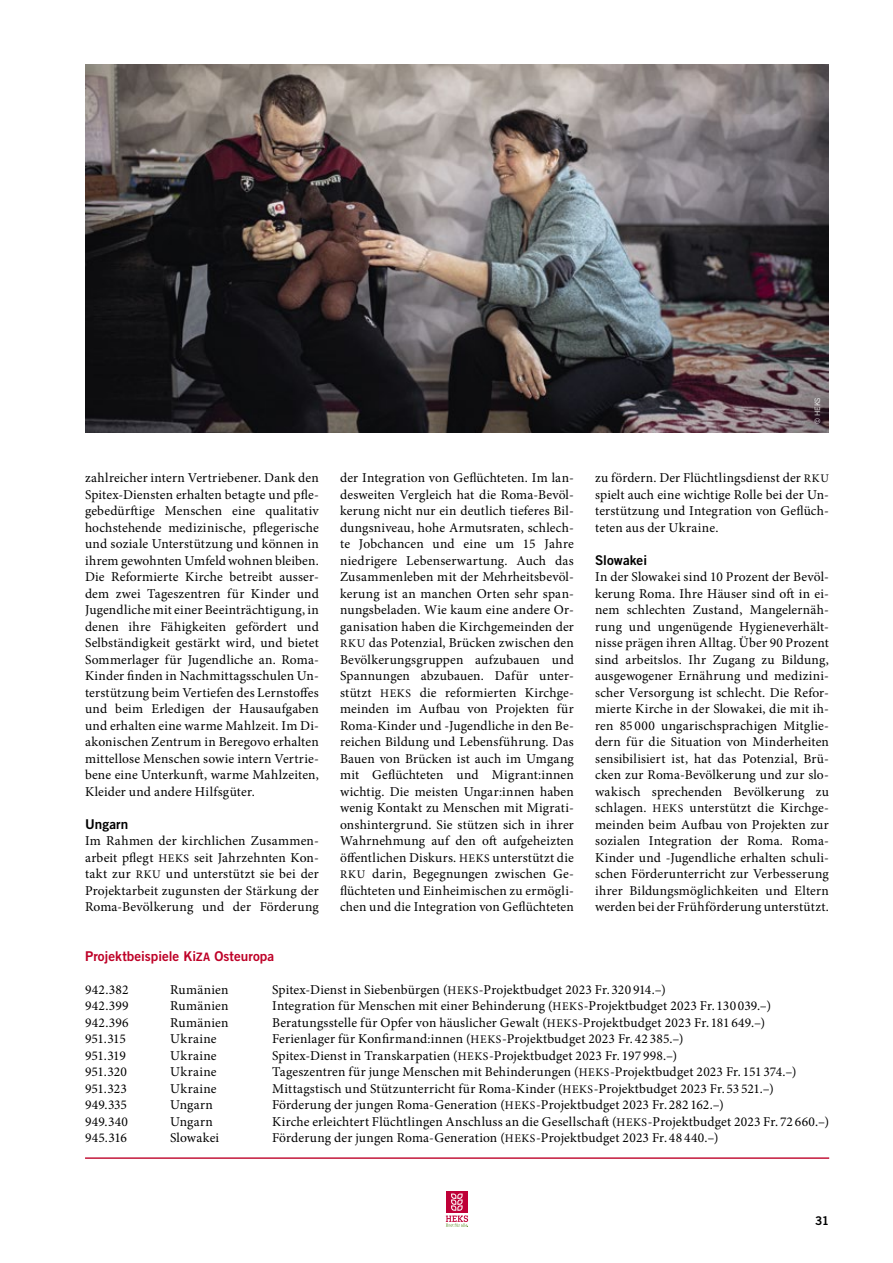
<style>
.page{position:relative;width:893px;height:1263px;background:#fff}
.page>*{position:absolute;margin:0;border:0;box-sizing:border-box;transform-origin:0 0}
.t1{font:13.5px/16.5px "Minion Pro";letter-spacing:.01em;color:#000;text-align:justify}
.t2{font:13.5px "Trade Gothic LT Std Bd 2";letter-spacing:.005em;color:#be0027}
.t3{font:13.5px "Minion Pro";letter-spacing:.03em;color:#000}
.t4{font:13.5px "Trade Gothic LT Std Bd 2";letter-spacing:.005em;color:#000}
.t5{font:12px "Trade Gothic LT Std Bd 2";color:#000}
.t6{font:7.5px "Trade Gothic Next LT Pro";color:#fff}
.s1{font-size:11.7px}
</style>
<div class="page">
<div style="left:446px;top:1191px;width:22px;height:22px;background:#bf0038"></div>
<svg style="left:446px;top:1193px;width:23px;height:34px"></svg>
<hr style="left:85px;top:1157px;width:744px;height:2px;background:#be0027">
<img style="left:85px;top:64px;width:744px;height:369px">
<p class="t1" style="left:85px;top:470px;width:235px">zahlreicher intern Vertriebener. Dank den Spitex-Diensten erhalten betagte und pfle&shy;gebedürftige Menschen eine qualitativ hochstehende medizinische, pflegerische und soziale Unterstützung und können in ihrem gewohnten Umfeld wohnen bleiben.<br>Die Reformierte Kirche betreibt ausser&shy;dem zwei Tageszentren für Kinder und Jugendliche mit einer Beeinträchtigung, in denen ihre Fähigkeiten gefördert und Selbständigkeit gestärkt wird, und bietet Sommerlager für Jugendliche an. Roma-Kinder finden in Nachmittagsschulen Un&shy;terstützung beim Vertiefen des Lernstoffes und beim Erledigen der Hausaufgaben und erhalten eine warme Mahlzeit. Im Di&shy;akonischen Zentrum in Beregovo erhalten mittellose Menschen sowie intern Vertrie&shy;bene eine Unterkunft, warme Mahlzeiten, Kleider und andere Hilfsgüter.</p>
<p class="t4" style="left:85px;top:815px;width:45px">Ungarn</p>
<p class="t1" style="left:85px;top:833px;width:235px">Im Rahmen der kirchlichen Zusammen&shy;arbeit pflegt <span class="s1">HEKS</span> seit Jahrzehnten Kon&shy;takt zur <span class="s1">RKU</span> und unterstützt sie bei der Projektarbeit zugunsten der Stärkung der Roma-Bevölkerung und der Förderung</p>
<p class="t6" style="left:812px;top:424px;width:28px;rotate:-90deg">© HEKS</p>
<p class="t1" style="left:340px;top:470px;width:235px">der Integration von Geflüchteten. Im lan&shy;desweiten Vergleich hat die Roma-Bevöl&shy;kerung nicht nur ein deutlich tieferes Bil&shy;dungsniveau, hohe Armutsraten, schlech&shy;te Jobchancen und eine um 15 Jahre niedrigere Lebenserwartung. Auch das Zusammenleben mit der Mehrheitsbevöl&shy;kerung ist an manchen Orten sehr span&shy;nungsbeladen. Wie kaum eine andere Or&shy;ganisation haben die Kirchgemeinden der <span class="s1">RKU</span> das Potenzial, Brücken zwischen den Bevölkerungsgruppen aufzubauen und Spannungen abzubauen. Dafür unter&shy;stützt <span class="s1">HEKS</span> die reformierten Kirchge&shy;meinden im Aufbau von Projekten für Roma-Kinder und -Jugendliche in den Be&shy;reichen Bildung und Lebensführung. Das Bauen von Brücken ist auch im Umgang mit Geflüchteten und Migrant:innen wichtig. Die meisten Ungar:innen haben wenig Kontakt zu Menschen mit Migrati&shy;onshintergrund. Sie stützen sich in ihrer Wahrnehmung auf den oft aufgeheizten öffentlichen Diskurs. <span class="s1">HEKS</span> unterstützt die <span class="s1">RKU</span> darin, Begegnungen zwischen Ge&shy;flüchteten und Einheimischen zu ermögli&shy;chen und die Integration von Geflüchteten</p>
<p class="t1" style="left:595px;top:470px;width:235px">zu fördern. Der Flüchtlingsdienst der <span class="s1">RKU </span>spielt auch eine wichtige Rolle bei der Un&shy;terstützung und Integration von Geflüch&shy;teten aus der Ukraine.</p>
<p class="t4" style="left:595px;top:551px;width:54px">Slowakei</p>
<p class="t1" style="left:595px;top:569px;width:235px">In der Slowakei sind 10 Prozent der Bevöl&shy;kerung Roma. Ihre Häuser sind oft in ei&shy;nem schlechten Zustand, Mangelernäh&shy;rung und ungenügende Hygieneverhält&shy;nisse prägen ihren Alltag. Über 90 Prozent sind arbeitslos. Ihr Zugang zu Bildung, ausgewogener Ernährung und medizini&shy;scher Versorgung ist schlecht. Die Refor&shy;mierte Kirche in der Slowakei, die mit ih&shy;ren 85 000 ungarischsprachigen Mitglie&shy;dern für die Situation von Minderheiten sensibilisiert ist, hat das Potenzial, Brü&shy;cken zur Roma-Bevölkerung und zur slo&shy;wakisch sprechenden Bevölkerung zu schlagen. <span class="s1">HEKS</span> unterstützt die Kirchge&shy;meinden beim Aufbau von Projekten zur sozialen Integration der Roma. Roma-Kinder und -Jugendliche erhalten schuli&shy;schen Förderunterricht zur Verbesserung ihrer Bildungsmöglichkeiten und Eltern werden bei der Frühförderung unterstützt.</p>
<p class="t2" style="left:85px;top:947px;width:191px">Projektbeispiele Ki<span class="s1">ZA</span> Osteuropa</p>
<p class="t1" style="left:85px;top:981px;width:45px">942.382</p>
<p class="t1" style="left:170px;top:981px;width:60px">Rumänien</p>
<p class="t1" style="left:272px;top:981px;width:395px">Spitex-Dienst in Siebenbürgen (<span class="s1">HEKS</span>-Projektbudget 2023 Fr. 320 914.–)</p>
<p class="t1" style="left:85px;top:998px;width:45px">942.399</p>
<p class="t1" style="left:170px;top:998px;width:60px">Rumänien</p>
<p class="t1" style="left:272px;top:998px;width:500px">Integration für Menschen mit einer Behinderung (<span class="s1">HEKS</span>-Projektbudget 2023 Fr. 130 039.–)</p>
<p class="t1" style="left:85px;top:1014px;width:45px">942.396</p>
<p class="t1" style="left:170px;top:1014px;width:60px">Rumänien</p>
<p class="t1" style="left:272px;top:1014px;width:494px">Beratungsstelle für Opfer von häuslicher Gewalt (<span class="s1">HEKS</span>-Projektbudget 2023 Fr. 181 649.–)</p>
<p class="t1" style="left:85px;top:1031px;width:43px">951.315</p>
<p class="t3" style="left:170px;top:1030px;width:48px">Ukraine</p>
<p class="t1" style="left:272px;top:1031px;width:413px">Ferienlager für Konfirmand:innen (<span class="s1">HEKS</span>-Projektbudget 2023 Fr. 42 385.–)</p>
<p class="t1" style="left:85px;top:1047px;width:42px">951.319</p>
<p class="t3" style="left:170px;top:1046px;width:48px">Ukraine</p>
<p class="t1" style="left:272px;top:1047px;width:407px">Spitex-Dienst in Transkarpatien (<span class="s1">HEKS</span>-Projektbudget 2023 Fr. 197 998.–)</p>
<p class="t1" style="left:85px;top:1064px;width:43px">951.320</p>
<p class="t3" style="left:170px;top:1063px;width:48px">Ukraine</p>
<p class="t1" style="left:272px;top:1064px;width:526px">Tageszentren für junge Menschen mit Behinderungen (<span class="s1">HEKS</span>-Projektbudget 2023 Fr. 151 374.–)</p>
<p class="t1" style="left:85px;top:1080px;width:43px">951.323</p>
<p class="t3" style="left:170px;top:1079px;width:48px">Ukraine</p>
<p class="t1" style="left:272px;top:1080px;width:503px">Mittagstisch und Stützunterricht für Roma-Kinder (<span class="s1">HEKS</span>-Projektbudget 2023 Fr. 53 521.–)</p>
<p class="t1" style="left:85px;top:1097px;width:44px">949.335</p>
<p class="t1" style="left:170px;top:1097px;width:44px">Ungarn</p>
<p class="t1" style="left:272px;top:1097px;width:453px">Förderung der jungen Roma-Generation (<span class="s1">HEKS</span>-Projektbudget 2023 Fr. 282 162.–)</p>
<p class="t1" style="left:85px;top:1113px;width:45px">949.340</p>
<p class="t1" style="left:170px;top:1113px;width:44px">Ungarn</p>
<p class="t1" style="left:272px;top:1113px;width:559px">Kirche erleichtert Flüchtlingen Anschluss an die Gesellschaft (<span class="s1">HEKS</span>-Projektbudget 2023 Fr. 72 660.–)</p>
<p class="t1" style="left:85px;top:1130px;width:43px">945.316</p>
<p class="t1" style="left:170px;top:1130px;width:51px">Slowakei</p>
<p class="t1" style="left:272px;top:1130px;width:448px">Förderung der jungen Roma-Generation (<span class="s1">HEKS</span>-Projektbudget 2023 Fr. 48 440.–)</p>
<p class="t5" style="left:815px;top:1213px;width:15px">31</p>
</div>
